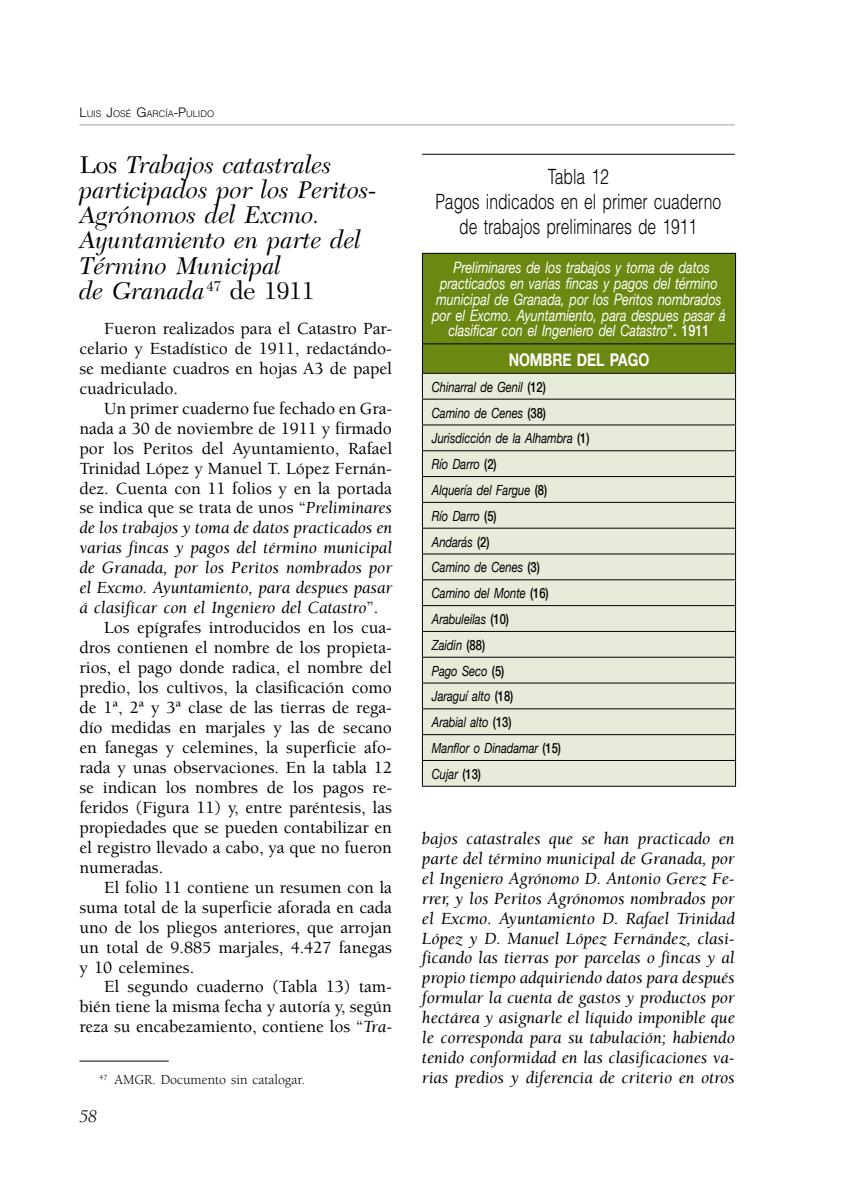
<style>
.page{position:relative;width:844px;height:1191px;background:#fff}
.page>*{position:absolute;margin:0;border:0;box-sizing:border-box;transform-origin:0 0}
.t1{font:italic 25.2px/25.2px "New Caledonia";color:#000}
.t2{font:300 21px/24.5px "Helvetica";letter-spacing:-.005em;color:#000;text-align:center;scale:.75 1}
.t3{font:italic 18.38px "Berkeley Std";color:#000}
.t4{font:italic 17.5px/19.9px "Berkeley Std";color:#000;text-align:justify}
.t5{font:500 17.5px/19.9px "Berkeley Std";letter-spacing:-.005em;color:#000;text-align:justify}
.t6{font:700 17.5px "Helvetica Neue";letter-spacing:-.005em;color:#fff;scale:.8 1}
.t7{font:italic 15.75px/15.8px "Helvetica Neue";letter-spacing:-.005em;color:#fff;text-align:center;scale:.8 1}
.t8{font:italic 14px "Helvetica Neue";letter-spacing:-.005em;color:#000;scale:.8 1}
.t9{font:14px "Berkeley Std";letter-spacing:-.005em;color:#000}
.t10{font:300 9.1px "Helvetica";letter-spacing:-.005em;color:#000}
.s1{font-size:13.12px}
.s2{font-style:normal}
.s3{font-weight:500;font-style:normal}
.s4{font-weight:400;font-style:italic}
</style>
<div class="page">
<hr style="left:79px;top:124px;width:655px;height:2px;background:#c6c7c8">
<hr style="left:79px;top:1060px;width:90px;height:1px;background:#000">
<hr style="left:422px;top:154px;width:312px;height:1px;background:#000">
<div style="left:422px;top:253px;width:313px;height:91px;background:#6b8912"></div>
<div style="left:422px;top:344px;width:313px;height:29px;background:#6b8912"></div>
<div style="left:422px;top:373px;width:313px;height:26px;background:#e7ecda"></div>
<div style="left:422px;top:399px;width:313px;height:26px;background:#e7ecda"></div>
<div style="left:422px;top:425px;width:313px;height:26px;background:#e7ecda"></div>
<div style="left:422px;top:451px;width:313px;height:25px;background:#e7ecda"></div>
<div style="left:422px;top:476px;width:313px;height:26px;background:#e7ecda"></div>
<div style="left:422px;top:502px;width:313px;height:26px;background:#e7ecda"></div>
<div style="left:422px;top:528px;width:313px;height:26px;background:#e7ecda"></div>
<div style="left:422px;top:554px;width:313px;height:26px;background:#e7ecda"></div>
<div style="left:422px;top:580px;width:313px;height:25px;background:#e7ecda"></div>
<div style="left:422px;top:605px;width:313px;height:26px;background:#e7ecda"></div>
<div style="left:422px;top:631px;width:313px;height:26px;background:#e7ecda"></div>
<div style="left:422px;top:657px;width:313px;height:26px;background:#e7ecda"></div>
<div style="left:422px;top:683px;width:313px;height:26px;background:#e7ecda"></div>
<div style="left:422px;top:709px;width:313px;height:25px;background:#e7ecda"></div>
<div style="left:422px;top:734px;width:313px;height:26px;background:#e7ecda"></div>
<div style="left:422px;top:760px;width:313px;height:26px;background:#e7ecda"></div>
<hr style="left:422px;top:343px;width:313px;height:1px;background:#000">
<hr style="left:422px;top:399px;width:313px;height:1px;background:#000">
<hr style="left:422px;top:424px;width:313px;height:1px;background:#000">
<hr style="left:422px;top:450px;width:313px;height:1px;background:#000">
<hr style="left:422px;top:476px;width:313px;height:1px;background:#000">
<hr style="left:422px;top:502px;width:313px;height:1px;background:#000">
<hr style="left:422px;top:528px;width:313px;height:1px;background:#000">
<hr style="left:422px;top:553px;width:313px;height:1px;background:#000">
<hr style="left:422px;top:579px;width:313px;height:1px;background:#000">
<hr style="left:422px;top:605px;width:313px;height:1px;background:#000">
<hr style="left:422px;top:631px;width:313px;height:1px;background:#000">
<hr style="left:422px;top:657px;width:313px;height:1px;background:#000">
<hr style="left:422px;top:682px;width:313px;height:1px;background:#000">
<hr style="left:422px;top:708px;width:313px;height:1px;background:#000">
<hr style="left:422px;top:734px;width:313px;height:1px;background:#000">
<hr style="left:422px;top:760px;width:313px;height:1px;background:#000">
<hr style="left:422px;top:786px;width:313px;height:1px;background:#000">
<hr style="left:422px;top:253px;width:313px;height:1px;background:#000">
<hr style="left:422px;top:254px;width:1px;height:89px;background:#000">
<hr style="left:735px;top:254px;width:1px;height:89px;background:#000">
<svg style="left:422px;top:344px;width:1px;height:442px"></svg>
<svg style="left:735px;top:344px;width:1px;height:442px"></svg>
<hr style="left:422px;top:373px;width:313px;height:1px;background:#000">
<p class="t10" style="left:79px;top:108px;width:136px"><span class="s1">L</span>UIS <span class="s1">J</span>OSÉ <span class="s1">G</span>ARCÍA<span class="s1">-P</span>ULIDO</p>
<h1 class="t1" style="left:79px;top:153px;width:299px"><span class="s2">Los</span> Trabajos catastrales participados por los Peritos-<br>Agrónomos del Excmo.<br>Ayuntamiento en parte del<br>Término Municipal<br>de Granada<sup>47</sup> <span class="s2">de 1911</span></h1>
<p class="t5" style="left:79px;top:319px;width:314px;text-indent:25px">Fueron realizados para el Catastro Par&shy;celario y Estadístico de 1911, redactándo&shy;se mediante cuadros en hojas A3 de papel cuadriculado.</p>
<p class="t4" style="left:79px;top:398px;width:314px;text-indent:25px"><span class="s3">Un primer cuaderno fue fechado en Gra&shy;nada a 30 de noviembre de 1911 y firmado por los Peritos del Ayuntamiento, Rafael Trinidad López y Manuel T. López Fernán&shy;dez. Cuenta con 11 folios y en la portada se indica que se trata de unos “</span>Preliminares de los trabajos y toma de datos practicados en varias fincas y pagos del término municipal de Granada, por los Peritos nombrados por el Excmo. Ayuntamiento, para despues pasar á clasificar con el Ingeniero del Catastro<span class="s3">”.</span></p>
<p class="t5" style="left:79px;top:618px;width:314px;text-indent:25px">Los epígrafes introducidos en los cua&shy;dros contienen el nombre de los propieta&shy;rios, el pago donde radica, el nombre del predio, los cultivos, la clasificación como de 1ª, 2ª y 3ª clase de las tierras de rega&shy;dío medidas en marjales y las de secano en fanegas y celemines, la superficie afo&shy;rada y unas observaciones. En la tabla 12 se indican los nombres de los pagos re&shy;feridos (Figura 11) y, entre paréntesis, las propiedades que se pueden contabilizar en el registro llevado a cabo, ya que no fueron numeradas.</p>
<p class="t5" style="left:79px;top:877px;width:314px;text-indent:25px">El folio 11 contiene un resumen con la suma total de la superficie aforada en cada uno de los pliegos anteriores, que arrojan un total de 9.885 marjales, 4.427 fanegas y 10 celemines.</p>
<p class="t5" style="left:79px;top:977px;width:314px;text-indent:25px">El segundo cuaderno (Tabla 13) tam&shy;bién tiene la misma fecha y autoría y, según reza su encabezamiento, contiene los “<span class="s4">Tra-</span></p>
<h1 class="t9" style="left:99px;top:1072px;width:207px"><sup>47</sup> AMGR. Documento sin catalogar.</h1>
<p class="t3" style="left:79px;top:1106px;width:19px">58</p>
<p class="t2" style="left:435px;top:164px;width:382px">Tabla 12<br>Pagos indicados en el primer cuaderno de trabajos preliminares de 1911</p>
<p class="t7" style="left:432px;top:260px;width:368px">Preliminares de los trabajos y toma de datos practicados en varias fincas y pagos del término municipal de Granada, por los Peritos nombrados por el Excmo. Ayuntamiento, para despues pasar á clasificar con el Ingeniero del Catastro<span class="s3">”. 1911</span></p>
<p class="t6" style="left:508px;top:349px;width:177px">NOMBRE DEL PAGO</p>
<p class="t8" style="left:432px;top:378px;width:144px">Chinarral de Genil <span class="s3">(12)</span></p>
<p class="t8" style="left:432px;top:404px;width:144px">Camino de Cenes <span class="s3">(38)</span></p>
<p class="t8" style="left:432px;top:430px;width:198px">Jurisdicción de la Alhambra <span class="s3">(1)</span></p>
<p class="t8" style="left:432px;top:456px;width:82px">Río Darro <span class="s3">(2)</span></p>
<p class="t8" style="left:432px;top:481px;width:145px">Alquería del Fargue <span class="s3">(8)</span></p>
<p class="t8" style="left:432px;top:507px;width:82px">Río Darro <span class="s3">(5)</span></p>
<p class="t8" style="left:432px;top:533px;width:73px">Andarás <span class="s3">(2)</span></p>
<p class="t8" style="left:432px;top:559px;width:136px">Camino de Cenes <span class="s3">(3)</span></p>
<p class="t8" style="left:432px;top:585px;width:147px">Camino del Monte <span class="s3">(16)</span></p>
<p class="t8" style="left:432px;top:610px;width:98px">Arabuleilas <span class="s3">(10)</span></p>
<p class="t8" style="left:432px;top:636px;width:68px">Zaidin <span class="s3">(88)</span></p>
<p class="t8" style="left:432px;top:662px;width:92px">Pago Seco <span class="s3">(5)</span></p>
<p class="t8" style="left:432px;top:688px;width:103px">Jaraguí alto <span class="s3">(18)</span></p>
<p class="t8" style="left:432px;top:714px;width:101px">Arabial alto <span class="s3">(13)</span></p>
<p class="t8" style="left:432px;top:739px;width:163px">Manflor o Dinadamar <span class="s3">(15)</span></p>
<p class="t8" style="left:432px;top:765px;width:63px">Cujar <span class="s3">(13)</span></p>
<p class="t4" style="left:422px;top:828px;width:314px">bajos catastrales que se han practicado en parte del término municipal de Granada, por el Ingeniero Agrónomo D. Antonio Gerez Fe&shy;rrer, y los Peritos Agrónomos nombrados por el Excmo. Ayuntamiento D. Rafael Trinidad López y D. Manuel López Fernández, clasi&shy;ficando las tierras por parcelas o fincas y al propio tiempo adquiriendo datos para después formular la cuenta de gastos y productos por hectárea y asignarle el líquido imponible que le corresponda para su tabulación; habiendo tenido conformidad en las clasificaciones va&shy;rias predios y diferencia de criterio en otros</p>
</div>
